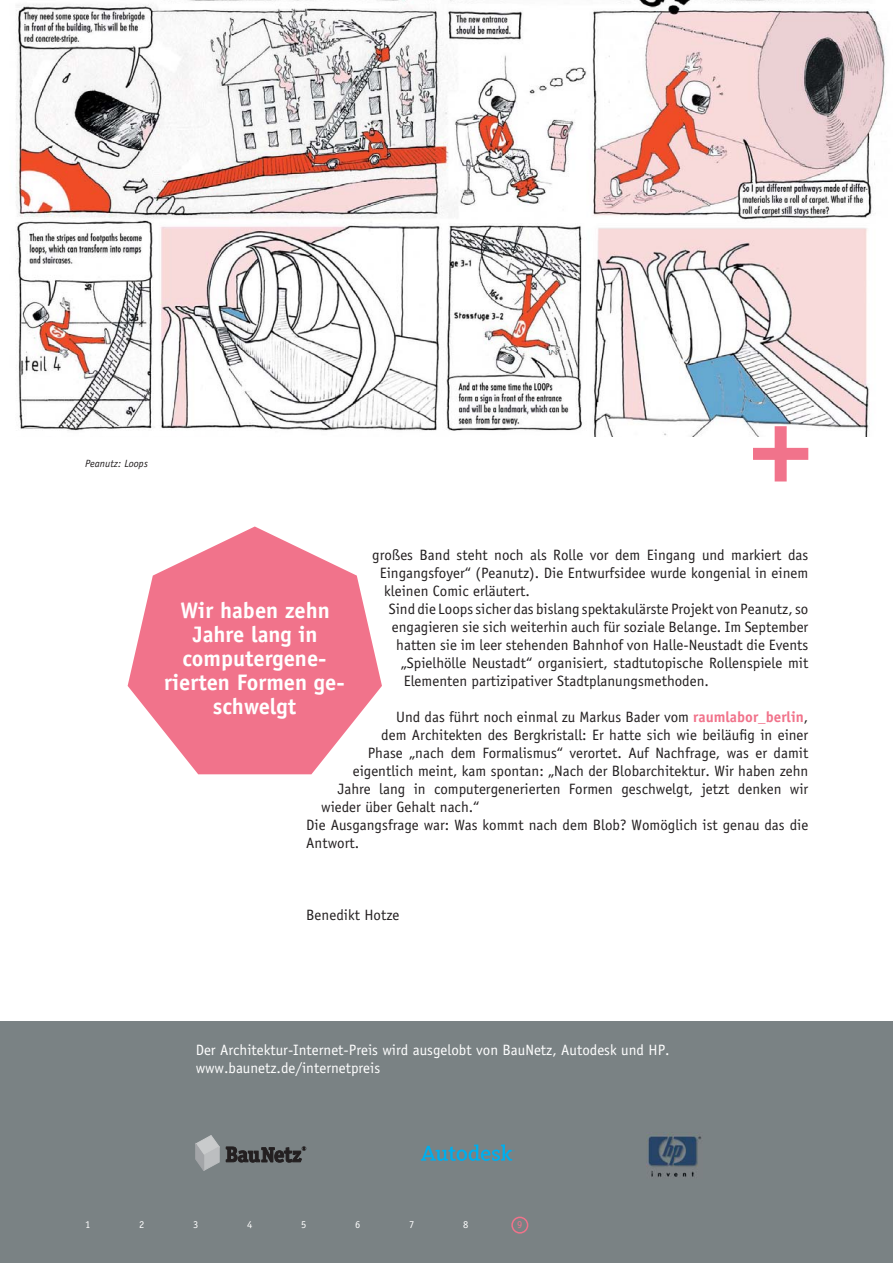
<style>
.page{position:relative;width:893px;height:1263px;background:#fff}
.page>*{position:absolute;margin:0;border:0;box-sizing:border-box;transform-origin:0 0}
.t1{font:700 22.5px/24px "Officina Sans";color:#fff;text-align:center}
.t2{font:15px "Officina Sans";color:#231f20}
.t3{font:15px/18px "Officina Sans";color:#fff}
.t4{font:italic 10.5px "Officina Sans";color:#231f20}
.t5{font:10.5px "Officina Sans";color:#fff}
.t6{font:10.5px "Officina Sans";color:#f1738b}
.s1{font-weight:700;color:#f1738b}
</style>
<div class="page">
<div style="left:0;top:1022px;width:892px;height:241px;background:#7a8284"></div>
<div style="left:511px;top:1217px;width:17px;height:17px;border:2px solid #f1738b;border-radius:50%"></div>
<svg style="left:196px;top:1136px;width:23px;height:34px"></svg>
<svg style="left:225px;top:1146px;width:81px;height:17px"></svg>
<img style="left:646px;top:1134px;width:55px;height:43px">
<svg style="left:421px;top:1144px;width:93px;height:17px"></svg>
<img style="left:16px;top:0;width:870px;height:436px">
<svg style="left:128px;top:526px;width:254px;height:248px;fill:#f1738b"></svg>
<div style="left:774px;top:426px;width:12px;height:56px;background:#f1738b"></div>
<div style="left:753px;top:448px;width:55px;height:12px;background:#f1738b"></div>
<p class="t4" style="left:85px;top:459px;width:64px">Peanutz: Loops</p>
<p class="t2" style="left:372px;top:549px;width:437px">großes Band steht noch als Rolle vor dem Eingang und markiert das</p>
<p class="t2" style="left:380px;top:567px;width:430px">Eingangsfoyer“ (Peanutz). Die Entwurfsidee wurde kongenial in einem</p>
<p class="t2" style="left:384px;top:585px;width:147px">kleinen Comic erläutert.</p>
<p class="t2" style="left:389px;top:603px;width:421px">Sind die Loops sicher das bislang spektakulärste Projekt von Peanutz, so</p>
<p class="t2" style="left:392px;top:621px;width:418px">engagieren sie sich weiterhin auch für soziale Belange. Im September</p>
<p class="t2" style="left:396px;top:639px;width:413px">hatten sie im leer stehenden Bahnhof von Halle-Neustadt die Events</p>
<p class="t2" style="left:401px;top:657px;width:409px">„Spielhölle Neustadt“ organisiert, stadtutopische Rollenspiele mit</p>
<p class="t2" style="left:404px;top:675px;width:307px">Elementen partizipativer Stadtplanungsmethoden.</p>
<p class="t2" style="left:396px;top:711px;width:413px">Und das führt noch einmal zu Markus Bader vom <span class="s1">raumlabor_berlin</span>,</p>
<p class="t2" style="left:381px;top:729px;width:428px">dem Architekten des Bergkristall: Er hatte sich wie beiläufig in einer</p>
<p class="t2" style="left:368px;top:747px;width:442px">Phase „nach dem Formalismus“ verortet. Auf Nachfrage, was er damit</p>
<p class="t2" style="left:353px;top:765px;width:457px">eigentlich meint, kam spontan: „Nach der Blobarchitektur. Wir haben zehn</p>
<p class="t2" style="left:338px;top:783px;width:472px">Jahre lang in computergenerierten Formen geschwelgt, jetzt denken wir</p>
<p class="t2" style="left:321px;top:801px;width:160px">wieder über Gehalt nach.“</p>
<p class="t2" style="left:306px;top:819px;width:503px">Die Ausgangsfrage war: Was kommt nach dem Blob? Womöglich ist genau das die</p>
<p class="t2" style="left:306px;top:837px;width:54px">Antwort.</p>
<h1 class="t1" style="left:164px;top:600px;width:182px">Wir haben zehn<br>Jahre lang in<br>com puter gene&shy;rierten Formen ge&shy;schwelgt</h1>
<p class="t2" style="left:306px;top:909px;width:95px">Benedikt Hotze</p>
<p class="t3" style="left:196px;top:1042px;width:475px">Der Architektur-Internet-Preis wird ausgelobt von BauNetz, Autodesk und HP. www.baunetz.de/internetpreis</p>
<p class="t5" style="left:85px;top:1221px;width:7px">1</p>
<p class="t5" style="left:139px;top:1221px;width:7px">2</p>
<p class="t5" style="left:193px;top:1221px;width:7px">3</p>
<p class="t5" style="left:247px;top:1221px;width:7px">4</p>
<p class="t5" style="left:301px;top:1221px;width:7px">5</p>
<p class="t5" style="left:355px;top:1221px;width:7px">6</p>
<p class="t5" style="left:409px;top:1221px;width:7px">7</p>
<p class="t5" style="left:463px;top:1221px;width:7px">8</p>
<p class="t6" style="left:517px;top:1221px;width:7px">9</p>
</div>
